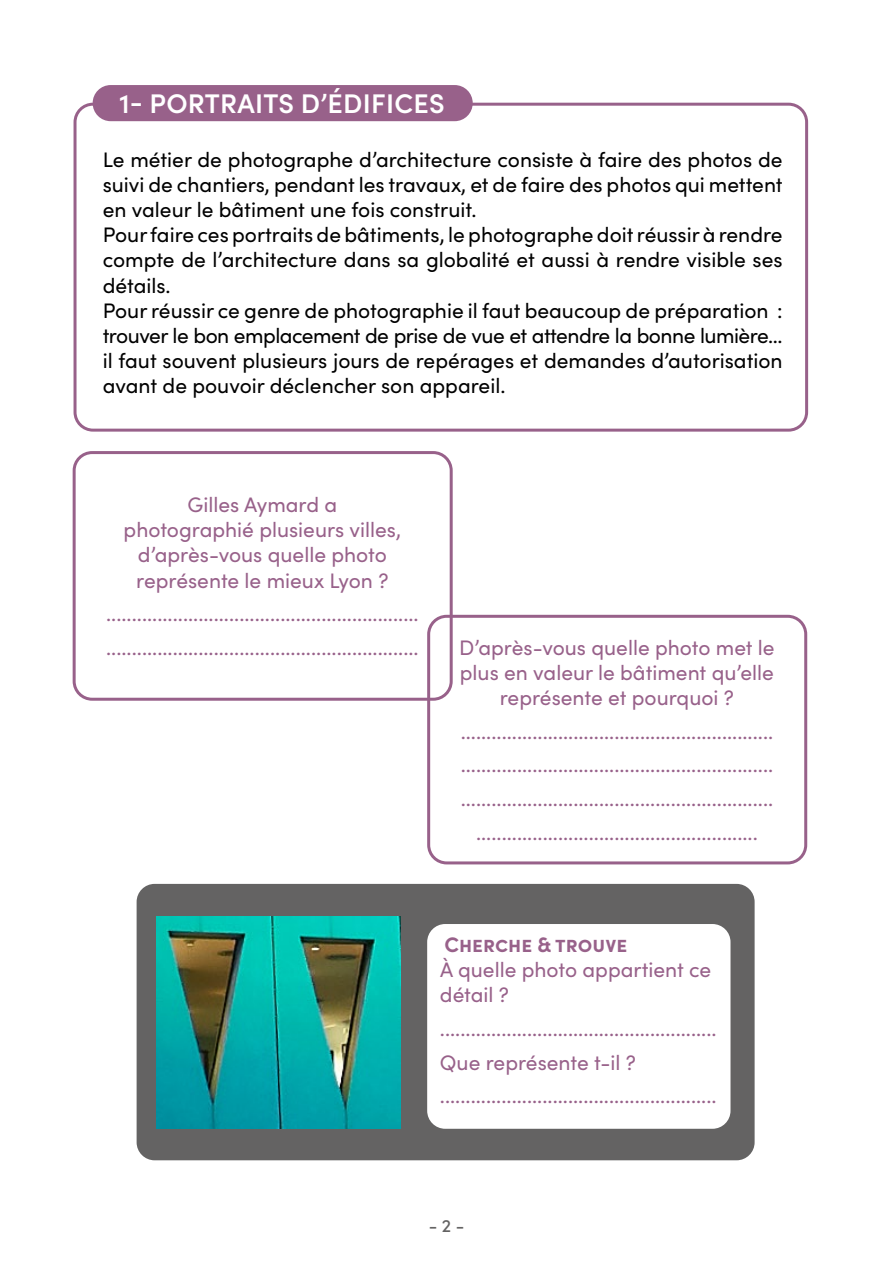
<style>
.page{position:relative;width:893px;height:1263px;background:#fff}
.page>*{position:absolute;margin:0;border:0;box-sizing:border-box;transform-origin:0 0}
.t1{font:600 27px "Sofia Pro";letter-spacing:.01em;color:#fff}
.t2{font:21px/25.2px "Sofia Pro";color:#98618a}
.t3{font:21px/25.2px "Sofia Pro";color:#000}
.t4{font:700 21px "Sofia Pro";color:#98618a}
.t5{font:500 18px "Sofia Pro";color:#646363}
</style>
<div class="page">
<div style="left:74px;top:103px;width:734px;height:329px;border:3px solid #98618a;border-radius:18px"></div>
<div style="left:93px;top:85px;width:380px;height:36px;background:#98618a;border-radius:18px"></div>
<div style="left:137px;top:884px;width:618px;height:276px;background:#646363;border-radius:18px"></div>
<div style="left:427px;top:924px;width:303px;height:205px;background:#fff;border-radius:18px"></div>
<img style="left:156px;top:916px;width:244px;height:213px">
<div style="left:73px;top:451px;width:380px;height:250px;border:3px solid #98618a;border-radius:18px"></div>
<div style="left:427px;top:615px;width:380px;height:249px;border:3px solid #98618a;border-radius:18px"></div>
<p class="t1" style="left:120px;top:83px;width:327px">1- PORTRAITS D’ÉDIFICES</p>
<p class="t3" style="left:103px;top:146px;width:681px">Le métier de photographe d’architecture consiste à faire des photos de suivi de chantiers, pendant les travaux, et de faire des photos qui mettent en valeur le bâtiment une fois construit.<br>Pour faire ces portraits de bâtiments, le photographe doit réussir à rendre compte de l’architecture dans sa globalité et aussi à rendre visible ses détails.<br>Pour réussir ce genre de photographie il faut beaucoup de préparation : trouver le bon emplacement de prise de vue et attendre la bonne lumière... il faut souvent plusieurs jours de repérages et demandes d’autorisation avant de pouvoir déclencher son appareil.</p>
<p class="t2" style="left:124px;top:491px;width:279px;text-align:center">Gilles Aymard a photographié plusieurs villes, d’après-vous quelle photo représente le mieux Lyon ?</p>
<p class="t2" style="left:106px;top:596px;width:314px;line-height:33.8px">............................................................. .............................................................</p>
<p class="t2" style="left:459px;top:633px;width:317px;text-align:center">D’après-vous quelle photo met le plus en valeur le bâtiment qu’elle représente et pourquoi ?</p>
<p class="t2" style="left:461px;top:713px;width:314px;line-height:33.8px;text-align:center">............................................................. ............................................................. ............................................................. .......................................................</p>
<p class="t4" style="left:444px;top:928px;width:184px">Cherche &amp; trouve</p>
<p class="t2" style="left:440px;top:956px;width:273px">À quelle photo appartient ce détail ?</p>
<p class="t2" style="left:440px;top:1011px;width:278px;line-height:33.8px">......................................................<br>Que représente t-il ? ......................................................</p>
<p class="t5" style="left:429px;top:1213px;width:37px">- 2 -</p>
</div>
